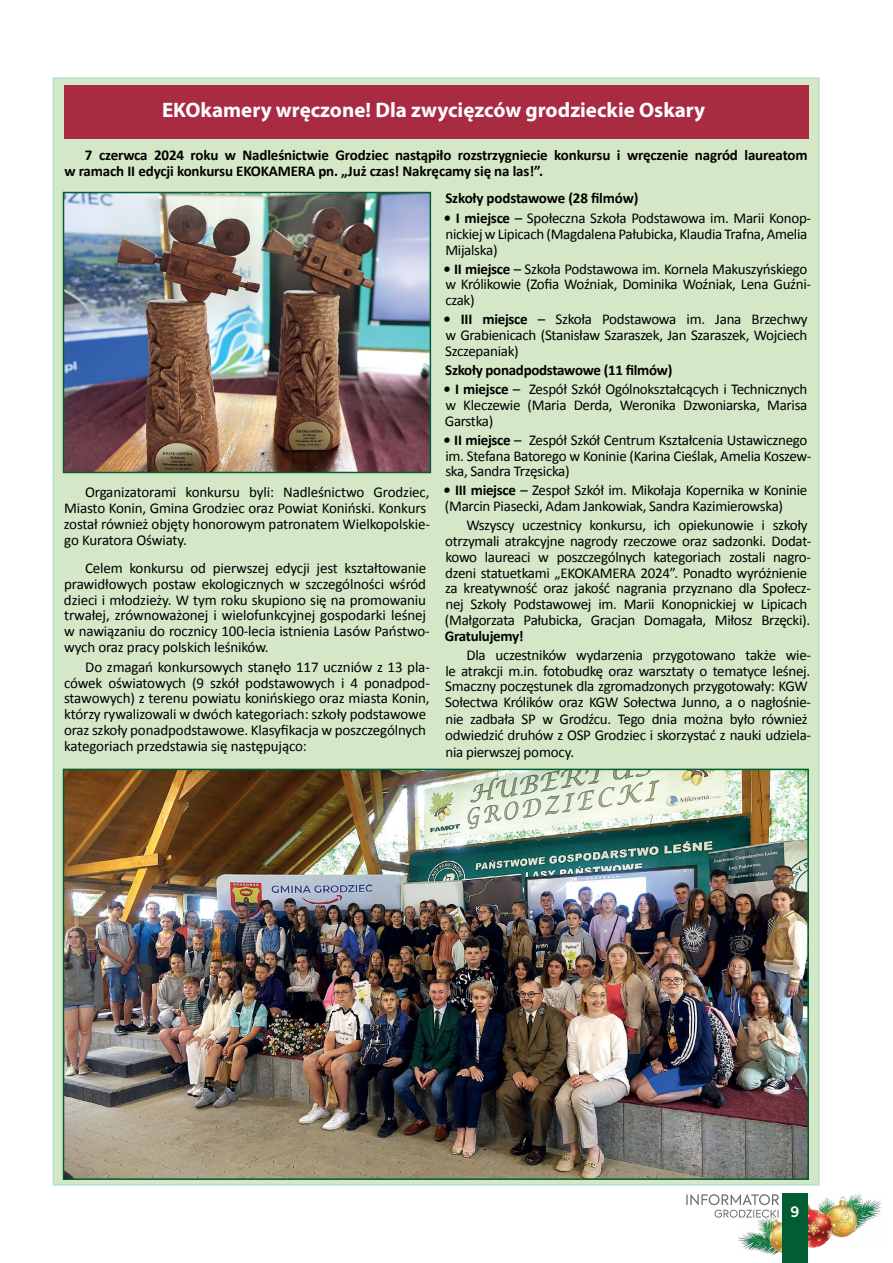
<style>
.page{position:relative;width:893px;height:1263px;background:#fff}
.page>*{position:absolute;margin:0;border:0;box-sizing:border-box;transform-origin:0 0}
.t1{font:700 21px "Myriad Pro";color:#fff}
.t2{font:15px/15.8px "Calibri";letter-spacing:-.02em;color:#000}
.t3{font:700 15px/16.5px "Calibri";letter-spacing:-.01em;color:#000}
.t4{font:600 14.25px "Axiforma";color:#fff}
.s1{font-weight:700;font-style:italic}
.s2{font-weight:700}
</style>
<div class="page">
<div style="left:53px;top:77px;width:766px;height:1108px;background:#d4e8c7"></div>
<div style="left:64px;top:86px;width:744px;height:53px;background:#a82b41"></div>
<img style="left:807px;top:1193px;width:74px;height:55px">
<img style="left:738px;top:1218px;width:44px;height:37px">
<div style="left:782px;top:1193px;width:25px;height:70px;background:#005d34"></div>
<img style="left:66px;top:195px;width:362px;height:275px">
<div style="left:63px;top:192px;width:368px;height:281px;border:2px solid #005d34"></div>
<img style="left:66px;top:772px;width:740px;height:405px">
<div style="left:63px;top:769px;width:746px;height:411px;border:2px solid #005d34"></div>
<svg style="left:686px;top:1194px;width:93px;height:24px"></svg>
<h1 class="t1" style="left:162px;top:96px;width:545px">EKOkamery wręczone! Dla zwycięzców grodzieckie Oskary</h1>
<p class="t3" style="left:64px;top:146px;width:745px;text-indent:20px">7 czerwca 2024 roku w Nadleśnictwie Grodziec nastąpiło rozstrzygniecie konkursu i wręczenie nagród laureatom w ramach II edycji konkursu EKOKAMERA pn. „Już czas! Nakręcamy się na las!”.</p>
<p class="t2" style="left:64px;top:484px;width:368px;text-indent:21px">Organizatorami konkursu byli: Nadleśnictwo Grodziec, Miasto Konin, Gmina Grodziec oraz Powiat Koniński. Konkurs został również objęty honorowym patronatem Wielkopolskie&shy;go Kuratora Oświaty.</p>
<p class="t2" style="left:64px;top:559px;width:367px;text-indent:21px">Celem konkursu od pierwszej edycji jest kształtowanie prawidłowych postaw ekologicznych w szczególności wśród dzieci i młodzieży. W tym roku skupiono się na promowaniu trwałej, zrównoważonej i wielofunkcyjnej gospodarki leśnej w nawiązaniu do rocznicy 100-lecia istnienia Lasów Państwo&shy;wych oraz pracy polskich leśników.</p>
<p class="t2" style="left:64px;top:658px;width:367px;text-indent:21px">Do zmagań konkursowych stanęło 117 uczniów z 13 pla&shy;cówek oświatowych (9 szkół podstawowych i 4 ponadpod&shy;stawowych) z terenu powiatu konińskiego oraz miasta Konin, którzy rywalizowali w dwóch kategoriach: szkoły podstawowe oraz szkoły ponadpodstawowe. Klasyfikacja w poszczególnych kategoriach przedstawia się następująco:</p>
<p class="t3" style="left:445px;top:189px;width:195px">Szkoły podstawowe (28 filmów)</p>
<p class="t2" style="left:443px;top:209px;width:369px"><span class="s1">•</span> <span class="s2">I miejsce</span> – Społeczna Szkoła Podstawowa im. Marii Konop&shy;nickiej w Lipicach (Magdalena Pałubicka, Klaudia Trafna, Amelia<br>Mijalska)</p>
<p class="t2" style="left:443px;top:260px;width:369px"><span class="s1">•</span> <span class="s2">II miejsce</span> – Szkoła Podstawowa im. Kornela Makuszyńskiego w Królikowie (Zofia Woźniak, Dominika Woźniak, Lena Guźni&shy;czak)</p>
<p class="t2" style="left:443px;top:311px;width:366px;text-align:justify"><span class="s1">•</span> <span class="s2">III miejsce</span> – Szkoła Podstawowa im. Jana Brzechwy w Grabienicach (Stanisław Szaraszek, Jan Szaraszek, Wojciech Szczepaniak)</p>
<p class="t3" style="left:445px;top:361px;width:229px">Szkoły ponadpodstawowe (11 filmów)</p>
<p class="t2" style="left:443px;top:381px;width:366px;text-align:justify"><span class="s1">•</span> <span class="s2">I miejsce</span> – Zespół Szkół Ogólnokształcących i Technicznych w Kleczewie (Maria Derda, Weronika Dzwoniarska, Marisa Garstka)</p>
<p class="t2" style="left:443px;top:431px;width:369px"><span class="s1">•</span> <span class="s2">II miejsce</span> – Zespół Szkół Centrum Kształcenia Ustawicznego im. Stefana Batorego w Koninie (Karina Cieślak, Amelia Koszew&shy;ska, Sandra Trzęsicka)</p>
<p class="t2" style="left:443px;top:482px;width:366px"><span class="s1">•</span> <span class="s2">III miejsce</span> – Zespoł Szkół im. Mikołaja Kopernika w Koninie (Marcin Piasecki, Adam Jankowiak, Sandra Kazimierowska)</p>
<p class="t2" style="left:445px;top:517px;width:368px;text-indent:21px">Wszyscy uczestnicy konkursu, ich opiekunowie i szkoły otrzymali atrakcyjne nagrody rzeczowe oraz sadzonki. Dodat&shy;kowo laureaci w poszczególnych kategoriach zostali nagro&shy;dzeni statuetkami „EKOKAMERA 2024”. Ponadto wyróżnienie za kreatywność oraz jakość nagrania przyznano dla Społecz&shy;nej Szkoły Podstawowej im. Marii Konopnickiej w Lipicach (Małgorzata Pałubicka, Gracjan Domagała, Miłosz Brzęcki).</p>
<p class="t3" style="left:445px;top:627px;width:80px">Gratulujemy!</p>
<p class="t2" style="left:445px;top:646px;width:368px;line-height:16.2px;text-indent:21px">Dla uczestników wydarzenia przygotowano także wie&shy;le atrakcji m.in. fotobudkę oraz warsztaty o tematyce leśnej.<br>Smaczny poczęstunek dla zgromadzonych przygotowały: KGW Sołectwa Królików oraz KGW Sołectwa Junno, a o nagłośnie&shy;nie zadbała SP w Grodźcu. Tego dnia można było również odwiedzić druhów z OSP Grodziec i skorzystać z nauki udziela&shy;nia pierwszej pomocy.</p>
<p class="t4" style="left:790px;top:1202px;width:10px">9</p>
</div>
